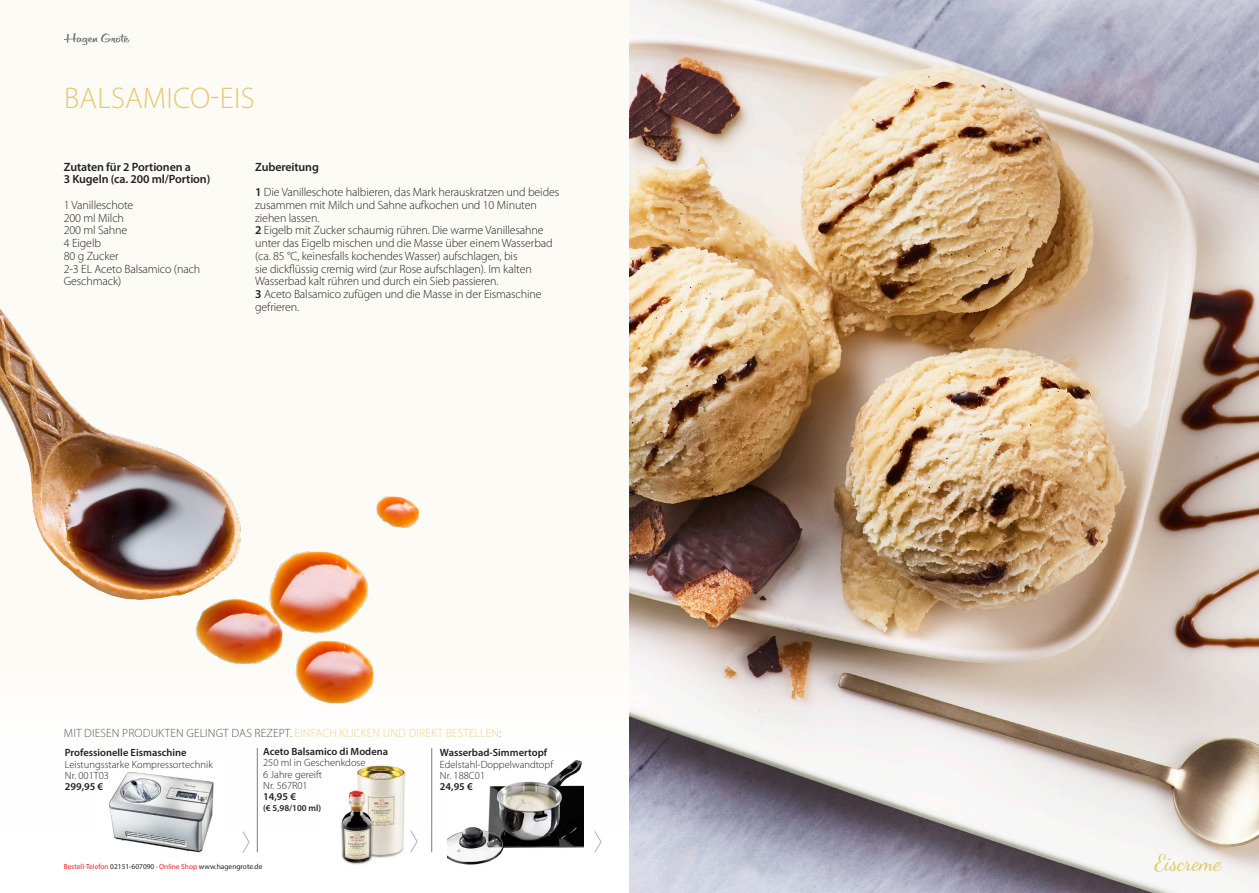
<style>
.page{position:relative;width:1259px;height:893px;background:#fff}
.page>*{position:absolute;margin:0;border:0;box-sizing:border-box;transform-origin:0 0}
.t1{font:300 30px "Myriad Pro";letter-spacing:.01em;color:#e4c872}
.t2{font:22.5px "Dancing Script OT";letter-spacing:-.01em;color:#e4c872}
.Copy{font:300 12px/12.8px "Myriad Pro";letter-spacing:-.01em;color:#231f20}
.t3{font:300 12px "Myriad Pro";letter-spacing:.01em;color:#57585a}
.Copy-2{font:600 12px/12.8px "Myriad Pro";letter-spacing:-.01em;color:#231f20}
.t4{font:300 10.5px/11.2px "Myriad Pro";color:#231f20}
.t5{font:600 10.5px "Myriad Pro";color:#231f20}
.t6{font:600 9px "Myriad Pro";color:#231f20}
.t7{font:7.35px "Myriad Pro";color:#231f20}
.s1{font-weight:600}
.s2{color:#ead38c}
.s3{color:#56aa5c}
.s4{color:#ee1d23}
</style>
<div class="page">
<div style="left:0;top:0;width:887px;height:893px;background:#fdfbf6"></div>
<div style="left:0;top:663px;width:1259px;height:230px;background:#fff"></div>
<hr style="left:257px;top:748px;width:1px;height:104px;background:#717d83">
<hr style="left:431px;top:748px;width:1px;height:104px;background:#717d83">
<svg style="left:594px;top:831px;width:8px;height:22px"></svg>
<svg style="left:410px;top:831px;width:8px;height:21px"></svg>
<svg style="left:242px;top:831px;width:8px;height:22px"></svg>
<img style="left:629px;top:0;width:630px;height:893px">
<img style="left:341px;top:765px;width:65px;height:100px">
<img style="left:109px;top:772px;width:105px;height:81px">
<img style="left:447px;top:760px;width:137px;height:105px">
<svg style="left:64px;top:33px;width:66px;height:12px"></svg>
<img style="left:0;top:309px;width:230px;height:291px">
<img style="left:194px;top:497px;width:184px;height:206px">
<p class="t1" style="left:64px;top:80px;width:192px">BALSAMICO-EIS</p>
<p class="Copy-2" style="left:64px;top:160px;width:148px">Zutaten für 2 Portionen a<br>3 Kugeln (ca. 200 ml/Portion)</p>
<p class="Copy" style="left:64px;top:198px;width:71px">1 Vanilleschote</p>
<p class="Copy" style="left:64px;top:211px;width:62px">200 ml Milch</p>
<p class="Copy" style="left:64px;top:224px;width:65px">200 ml Sahne</p>
<p class="Copy" style="left:64px;top:237px;width:39px">4 Eigelb</p>
<p class="Copy" style="left:64px;top:249px;width:56px">80 g Zucker</p>
<p class="Copy" style="left:64px;top:262px;width:138px">2-3 EL Aceto Balsamico (nach<br>Geschmack)</p>
<p class="Copy-2" style="left:255px;top:160px;width:65px">Zubereitung</p>
<p class="Copy" style="left:255px;top:186px;width:305px"><span class="s1">1</span> Die Vanilleschote halbieren, das Mark herauskratzen und beides zusammen mit Milch und Sahne aufkochen und 10 Minuten ziehen lassen.<br><span class="s1">2</span> Eigelb mit Zucker schaumig rühren. Die warme Vanillesahne unter das Eigelb mischen und die Masse über einem Wasserbad (ca. 85 °C, keinesfalls kochendes Wasser) aufschlagen, bis<br>sie dickflüssig cremig wird (zur Rose aufschlagen). Im kalten Wasserbad kalt rühren und durch ein Sieb passieren.</p>
<p class="Copy" style="left:255px;top:288px;width:288px"><span class="s1">3</span> Aceto Balsamico zufügen und die Masse in der Eismaschine gefrieren.</p>
<p class="t3" style="left:64px;top:726px;width:439px">MIT DIESEN PRODUKTEN GELINGT DAS REZEPT. <span class="s2">EINFACH KLICKEN UND DIREKT BESTELLEN</span><span class="s3">:</span></p>
<p class="t5" style="left:65px;top:746px;width:123px">Professionelle Eismaschine</p>
<p class="t4" style="left:65px;top:758px;width:149px">Leistungsstarke Kompressortechnik<br>Nr. 001T03</p>
<p class="t5" style="left:65px;top:780px;width:40px">299,95 €</p>
<p class="t5" style="left:263px;top:745px;width:126px">Aceto Balsamico di Modena</p>
<p class="t4" style="left:263px;top:757px;width:104px">250 ml in Geschenkdose<br>6 Jahre gereift<br>Nr. 567R01</p>
<p class="t5" style="left:263px;top:790px;width:34px">14,95 €</p>
<p class="t6" style="left:263px;top:803px;width:60px">(€ 5,98/100 ml)</p>
<p class="t5" style="left:440px;top:746px;width:109px">Wasserbad-Simmertopf</p>
<p class="t4" style="left:440px;top:758px;width:115px">Edelstahl-Doppelwandtopf<br>Nr. 188C01</p>
<p class="t5" style="left:440px;top:780px;width:34px">24,95 €</p>
<p class="t7" style="left:64px;top:862px;width:200px"><span class="s4">Bestell-Telefon</span> 02151-607090 · <span class="s4">Online Shop</span> www.hagengrote.de</p>
<h2 class="t2" style="left:1154px;top:849px;width:68px">Eiscreme</h2>
</div>
